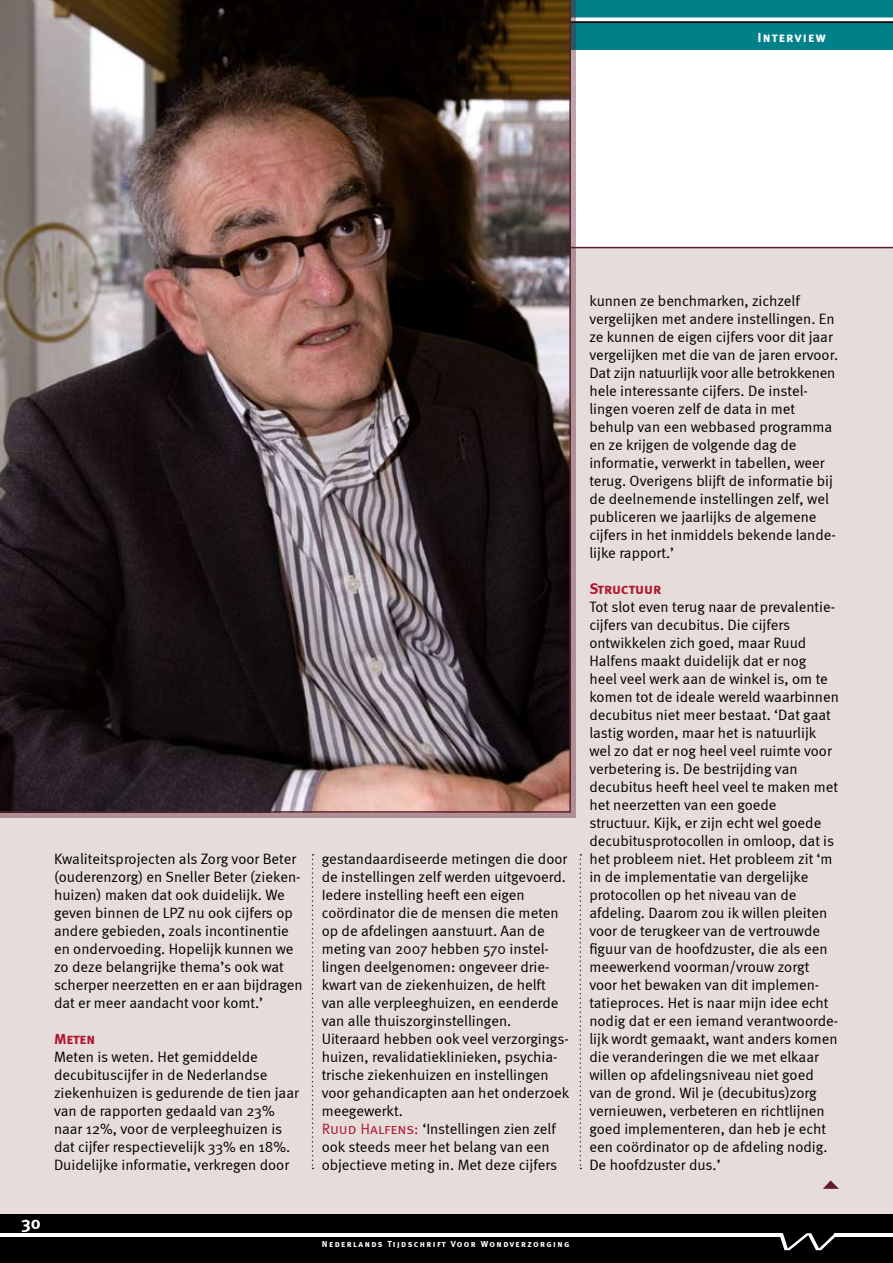
<style>
.page{position:relative;width:893px;height:1263px;background:#fff}
.page>*{position:absolute;margin:0;border:0;box-sizing:border-box;transform-origin:0 0}
.t1{font:18px "Meta Bold Caps";color:#fff}
.t2{font:15px/18px "Meta Normal";color:#000}
.t3{font:15px "Meta Bold Caps";letter-spacing:-.005em;color:#af152e}
.t4{font:13.5px "Meta Bold Caps";letter-spacing:.095em;color:#fff}
.t5{font:9px "Meta Bold Caps";letter-spacing:.155em;color:#fff}
.s1{font-family:"Meta Normal LF Caps";color:#af152e}
</style>
<div class="page">
<div style="left:0;top:1214px;width:893px;height:49px;background:#000"></div>
<svg style="left:780px;top:1233px;width:55px;height:17px"></svg>
<hr style="left:835px;top:1233px;width:58px;height:4px;background:#fff">
<hr style="left:0;top:1233px;width:782px;height:4px;background:#fff">
<div style="left:0;top:0;width:893px;height:50px;background:#00818a"></div>
<svg style="left:576px;top:17px;width:317px;height:6px;background:#9faaab"></svg>
<div style="left:0;top:248px;width:893px;height:966px;background:#e6dcd9"></div>
<svg style="left:823px;top:1180px;width:16px;height:9px"></svg>
<svg style="left:312px;top:854px;width:2px;height:315px"></svg>
<svg style="left:580px;top:854px;width:1px;height:315px"></svg>
<hr style="left:0;top:247px;width:893px;height:1px;background:#5d1d2f">
<img style="left:0;top:0;width:572px;height:813px">
<p class="t4" style="left:757px;top:30px;width:70px">Interview</p>
<p class="t2" style="left:54px;top:850px;width:250px">Kwaliteitsprojecten als Zorg voor Beter (ouderenzorg) en Sneller Beter (zieken&shy;huizen) maken dat ook duidelijk. We geven binnen de LPZ nu ook cijfers op andere gebieden, zoals incontinentie en ondervoeding. Hopelijk kunnen we zo deze belangrijke thema’s ook wat scherper neerzetten en er aan bijdragen dat er meer aandacht voor komt.’</p>
<p class="t3" style="left:54px;top:1030px;width:43px">Meten</p>
<p class="t2" style="left:54px;top:1048px;width:246px">Meten is weten. Het gemiddelde decubituscijfer in de Nederlandse ziekenhuizen is gedurende de tien jaar van de rapporten gedaald van 23% naar 12%, voor de verpleeghuizen is dat cijfer respectievelijk 33% en 18%.<br>Duidelijke informatie, verkregen door</p>
<p class="t1" style="left:21px;top:1212px;width:21px">30</p>
<p class="t2" style="left:322px;top:850px;width:249px">gestandaardiseerde metingen die door de instellingen zelf werden uitgevoerd.<br>Iedere instelling heeft een eigen coördinator die de mensen die meten op de afdelingen aanstuurt. Aan de meting van 2007 hebben 570 instel&shy;lingen deelgenomen: ongeveer drie&shy;kwart van de ziekenhuizen, de helft van alle verpleeghuizen, en eenderde van alle thuiszorginstellingen.<br>Uiteraard hebben ook veel verzorgings&shy;huizen, revalidatieklinieken, psychia&shy;trische ziekenhuizen en instellingen voor gehandicapten aan het onderzoek meegewerkt.<br><span class="s1">Ruud Halfens:</span> ‘Instellingen zien zelf ook steeds meer het belang van een objectieve meting in. Met deze cijfers</p>
<p class="t2" style="left:589px;top:292px;width:250px">kunnen ze benchmarken, zichzelf vergelijken met andere instellingen. En ze kunnen de eigen cijfers voor dit jaar vergelijken met die van de jaren ervoor.<br>Dat zijn natuurlijk voor alle betrokkenen hele interessante cijfers. De instel&shy;lingen voeren zelf de data in met behulp van een webbased programma en ze krijgen de volgende dag de informatie, verwerkt in tabellen, weer terug. Overigens blijft de informatie bij de deelnemende instellingen zelf, wel publiceren we jaarlijks de algemene cijfers in het inmiddels bekende lande&shy;lijke rapport.’</p>
<p class="t3" style="left:589px;top:580px;width:74px">Structuur</p>
<p class="t2" style="left:589px;top:598px;width:251px">Tot slot even terug naar de prevalentie&shy;cijfers van decubitus. Die cijfers ontwikkelen zich goed, maar Ruud Halfens maakt duidelijk dat er nog<br>heel veel werk aan de winkel is, om te komen tot de ideale wereld waarbinnen decubitus niet meer bestaat. ‘Dat gaat lastig worden, maar het is natuurlijk wel zo dat er nog heel veel ruimte voor verbetering is. De bestrijding van decubitus heeft heel veel te maken met het neerzetten van een goede structuur. Kijk, er zijn echt wel goede decubitusprotocollen in omloop, dat is het probleem niet. Het probleem zit ‘m in de implementatie van dergelijke protocollen op het niveau van de afdeling. Daarom zou ik willen pleiten voor de terugkeer van de vertrouwde figuur van de hoofdzuster, die als een meewerkend voorman/vrouw zorgt voor het bewaken van dit implemen&shy;tatieproces. Het is naar mijn idee echt nodig dat er een iemand verantwoorde&shy;lijk wordt gemaakt, want anders komen die veranderingen die we met elkaar willen op afdelingsniveau niet goed van de grond. Wil je (decubitus)zorg vernieuwen, verbeteren en richtlijnen goed implementeren, dan heb je echt een coördinator op de afdeling nodig.<br>De hoofdzuster dus.’</p>
<p class="t5" style="left:322px;top:1239px;width:249px">Nederlands Tijdschrift Voor Wondverzorging</p>
</div>
